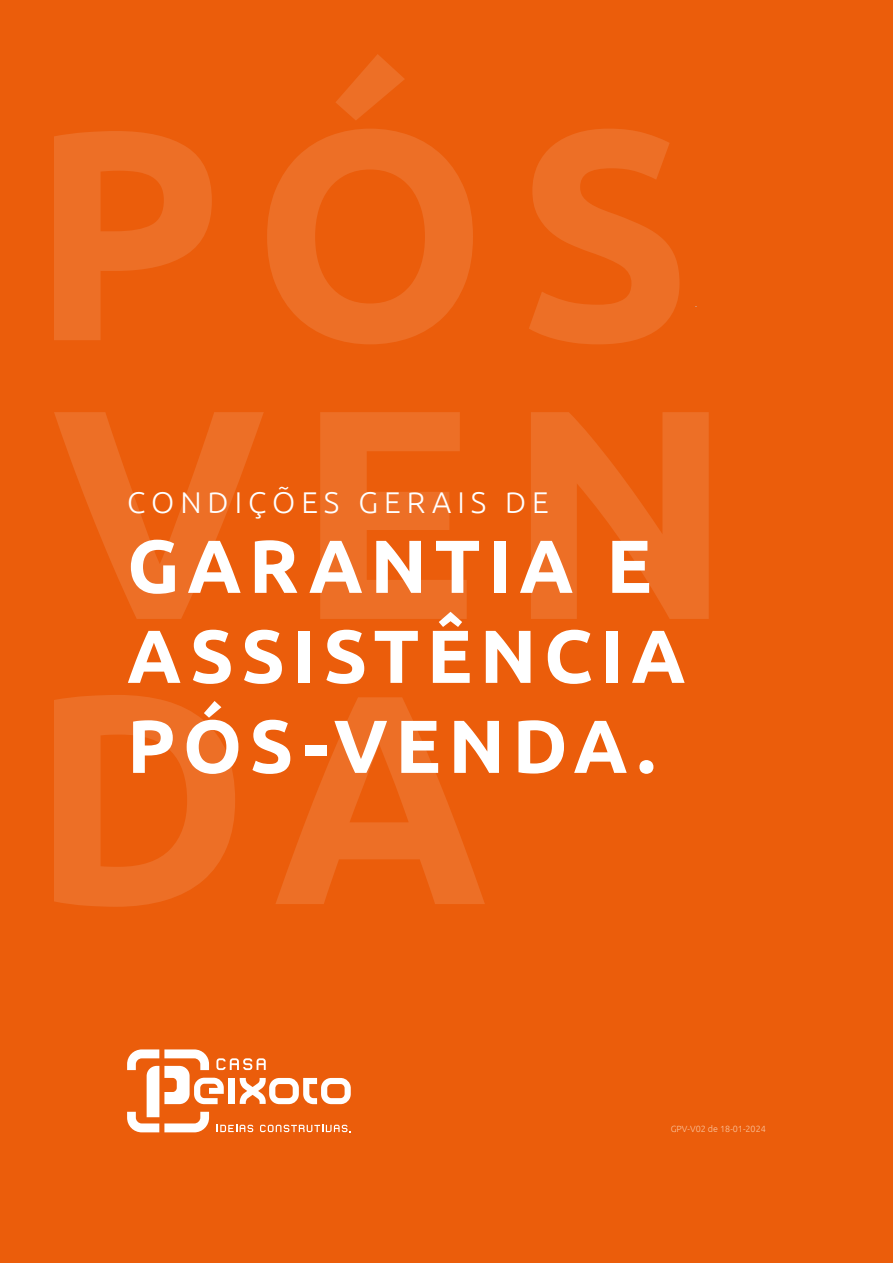
<style>
.page{position:relative;width:893px;height:1263px;background:#eb5d0b}
.page>*{position:absolute;margin:0;border:0;box-sizing:border-box;transform-origin:0 0}
.t1{font:700 75px/90px "Ubuntu";letter-spacing:.1em;color:#fff}
.t2{font:300 30px "Ubuntu";letter-spacing:.2em;color:#fff}
.t3{font:300 9px "Ubuntu";color:#fac49e}
</style>
<div class="page">
<svg style="left:54px;top:695px;width:431px;height:212px"></svg>
<svg style="left:54px;top:412px;width:655px;height:207px"></svg>
<svg style="left:54px;top:54px;width:625px;height:290px"></svg>
<svg style="left:127px;top:1049px;width:224px;height:83px"></svg>
<p class="t2" style="left:127px;top:485px;width:423px">CONDIÇÕES GERAIS DE</p>
<p class="t1" style="left:127px;top:520px;width:560px">GARANTIA E<br>ASSISTÊNCIA<br>PÓS-VENDA.</p>
<p class="t3" style="left:671px;top:1123px;width:97px">GPV-V02 de 18-01-2024</p>
</div>
